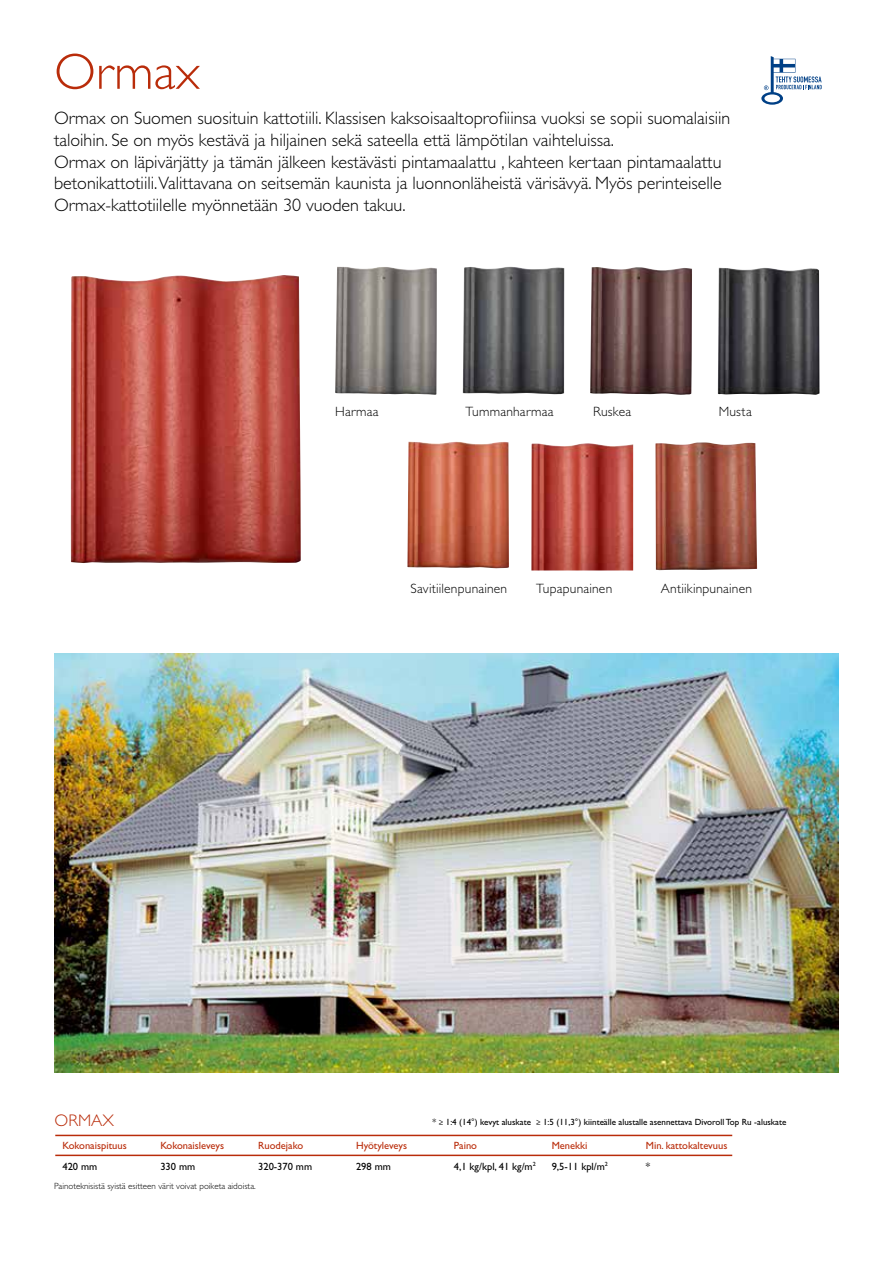
<style>
.page{position:relative;width:893px;height:1263px;background:#fff}
.page>*{position:absolute;margin:0;border:0;box-sizing:border-box;transform-origin:0 0}
.t1{font:300 51px "Gill Sans Std";color:#b92c0a}
.t2{font:300 18px/21.8px "Gill Sans Std";color:#000}
.t3{font:300 16.8px "Gill Sans Std";color:#b92c0a}
.t4{font:300 13.5px "Gill Sans Std";letter-spacing:.015em;color:#000}
.t5{font:10.5px "Gill Sans Std";color:#b92c0a}
.t6{font:10.5px "Gill Sans Std";color:#000}
.t7{font:9px "Gill Sans Std";color:#000}
.t8{font:300 9px "Gill Sans Std";color:#000}
</style>
<div class="page">
<svg style="left:761px;top:56px;width:61px;height:49px"></svg>
<hr style="left:55px;top:1154px;width:677px;height:2px;background:#b92c0a">
<hr style="left:55px;top:1135px;width:677px;height:1px;background:#b92c0a">
<img style="left:54px;top:654px;width:785px;height:418px">
<img style="left:71px;top:275px;width:230px;height:288px">
<img style="left:531px;top:443px;width:102px;height:127px">
<img style="left:335px;top:267px;width:102px;height:128px">
<img style="left:590px;top:267px;width:102px;height:128px">
<img style="left:718px;top:268px;width:101px;height:127px">
<img style="left:407px;top:441px;width:102px;height:127px">
<img style="left:463px;top:267px;width:101px;height:127px">
<img style="left:655px;top:442px;width:102px;height:128px">
<h1 class="t1" style="left:54px;top:43px;width:147px">Ormax</h1>
<p class="t2" style="left:54px;top:107px;width:678px">Ormax on Suomen suosituin kattotiili. Klassisen kaksoisaaltoprofiiinsa vuoksi se sopii suomalaisiin taloihin. Se on myös kestävä ja hiljainen sekä sateella että lämpötilan vaihteluissa.<br>Ormax on läpivärjätty ja tämän jälkeen kestävästi pintamaalattu , kahteen kertaan pintamaalattu betonikattotiili.Valittavana on seitsemän kaunista ja luonnonläheistä värisävyä. Myös perinteiselle Ormax-kattotiilelle myönnetään 30 vuoden takuu.</p>
<p class="t4" style="left:335px;top:404px;width:45px">Harmaa</p>
<p class="t4" style="left:465px;top:404px;width:90px">Tummanharmaa</p>
<p class="t4" style="left:593px;top:404px;width:39px">Ruskea</p>
<p class="t4" style="left:719px;top:404px;width:35px">Musta</p>
<p class="t4" style="left:411px;top:581px;width:98px">Savitiilenpunainen</p>
<p class="t4" style="left:536px;top:581px;width:78px">Tupapunainen</p>
<p class="t4" style="left:661px;top:581px;width:93px">Antiikinpunainen</p>
<p class="t3" style="left:55px;top:1111px;width:61px">ORMAX</p>
<p class="t5" style="left:62px;top:1139px;width:66px">Kokonaispituus</p>
<p class="t5" style="left:160px;top:1139px;width:65px">Kokonaisleveys</p>
<p class="t5" style="left:258px;top:1139px;width:47px">Ruodejako</p>
<p class="t5" style="left:356px;top:1139px;width:53px">Hyötyleveys</p>
<p class="t5" style="left:454px;top:1139px;width:25px">Paino</p>
<p class="t5" style="left:552px;top:1139px;width:37px">Menekki</p>
<p class="t5" style="left:646px;top:1139px;width:83px">Min. kattokaltevuus</p>
<p class="t6" style="left:62px;top:1160px;width:36px">420 mm</p>
<p class="t6" style="left:160px;top:1160px;width:36px">330 mm</p>
<p class="t6" style="left:258px;top:1160px;width:56px">320-370 mm</p>
<p class="t6" style="left:356px;top:1160px;width:36px">298 mm</p>
<p class="t6" style="left:454px;top:1160px;width:83px">4,1 kg/kpl, 41 kg/m<sup>2</sup></p>
<p class="t6" style="left:552px;top:1160px;width:58px">9,5-11 kpl/m<sup>2</sup></p>
<p class="t6" style="left:646px;top:1160px;width:6px">*</p>
<p class="t7" style="left:432px;top:1116px;width:355px">* ≥ 1:4 (14°) kevyt aluskate ≥ 1:5 (11,3°) kiinteälle alustalle asennettava Divoroll Top Ru -aluskate</p>
<p class="t8" style="left:54px;top:1181px;width:203px">Painoteknisistä syistä esitteen värit voivat poiketa aidoista.</p>
</div>
